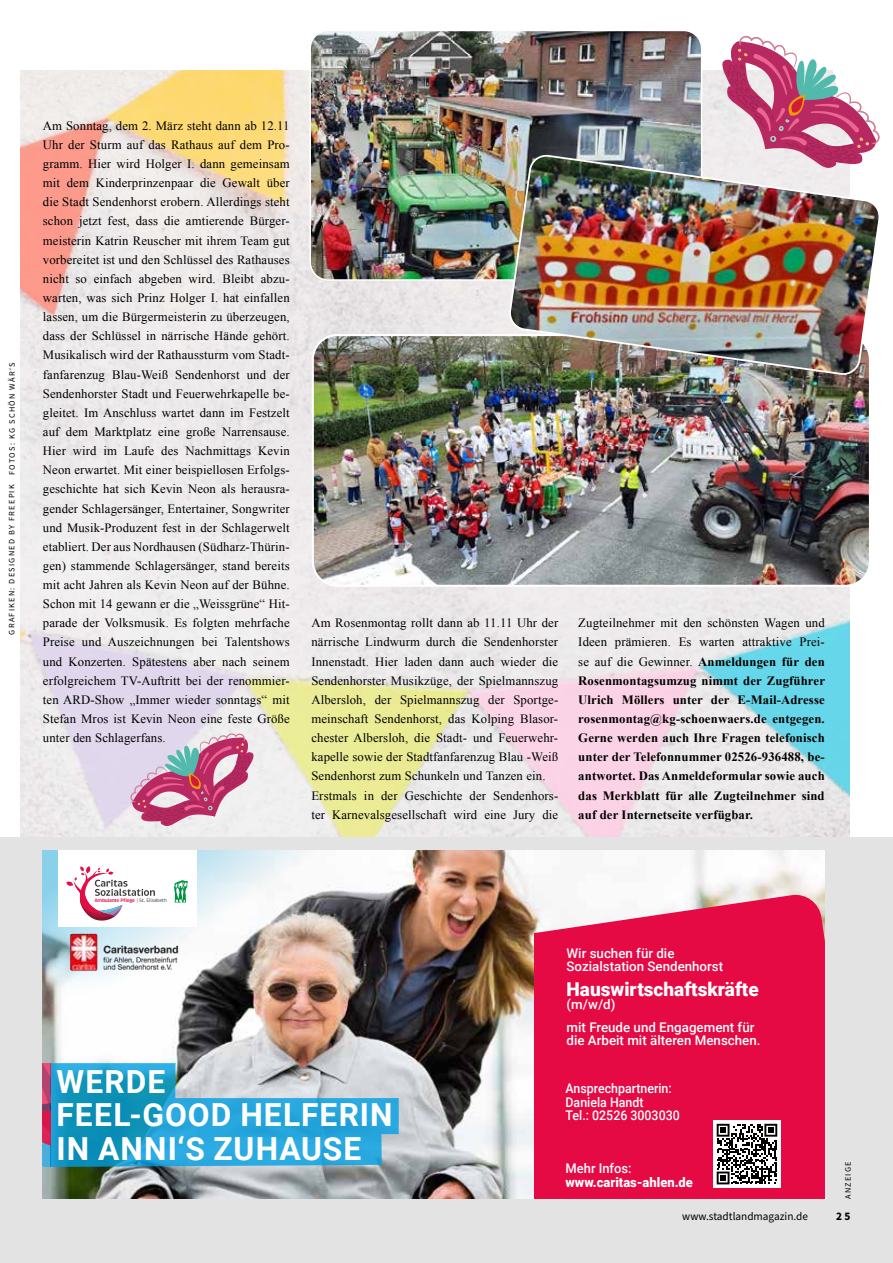
<style>
.page{position:relative;width:893px;height:1263px;background:#fff}
.page>*{position:absolute;margin:0;border:0;box-sizing:border-box;transform-origin:0 0}
.t1{font:700 31.8px/33.8px "Roboto";letter-spacing:.03em;color:#fff}
.t2{font:900 19.05px "Roboto";color:#fff}
.t3{font:500 13.35px/13.4px "Roboto";color:#fff}
.t4{font:500 13.35px/13.4px "Roboto";color:#fff;scale:.93 1}
.t5{font:900 13.35px "Roboto";color:#fff}
.t6{font:12.75px/19.2px "Times New Roman";letter-spacing:.01em;color:#000;text-align:justify}
.t7{font:700 12.75px/19.2px "Times New Roman";letter-spacing:.01em;color:#000;text-align:justify}
.t8{font:11.25px "Source Sans Pro";color:#000}
.t9{font:700 11.25px "Source Sans Pro";color:#000}
.t10{font:8.25px "Source Sans Pro";letter-spacing:.15em;color:#000}
.t11{font:600 4.95px "Brevia";letter-spacing:-.055em;color:#e50d46}
.s1{font-weight:400}
.s2{font-weight:400;color:#3c3c3b}
</style>
<div class="page">
<img style="left:20px;top:71px;width:829px;height:766px">
<div style="left:0;top:837px;width:893px;height:426px;background:#e3e3e3"></div>
<img style="left:43px;top:850px;width:782px;height:349px">
<img style="left:43px;top:850px;width:378px;height:198px">
<svg style="left:43px;top:1063px;width:356px;height:104px;background:#4aa8cf"></svg>
<div style="left:59px;top:850px;width:138px;height:77px;background:#fff"></div>
<svg style="left:174px;top:880px;width:14px;height:22px"></svg>
<svg style="left:66px;top:866px;width:89px;height:55px"></svg>
<img style="left:69px;top:932px;width:110px;height:40px">
<div style="left:534px;top:951px;width:291px;height:248px;background:#e50944"></div>
<svg style="left:534px;top:893px;width:291px;height:58px;background:#e9587d"></svg>
<div style="left:713px;top:1120px;width:68px;height:68px;background:#fff"></div>
<svg style="left:717px;top:1124px;width:60px;height:60px"></svg>
<img style="left:310px;top:33px;width:389px;height:247px">
<div style="left:309px;top:30px;width:393px;height:251px;border:2px solid #fff;border-radius:18px"></div>
<img style="left:313px;top:335px;width:555px;height:251px">
<div style="left:312px;top:334px;width:559px;height:253px;border:2px solid #fff;border-radius:24px"></div>
<img style="left:507px;top:154px;width:372px;height:223px">
<svg style="left:130px;top:733px;width:127px;height:94px"></svg>
<svg style="left:718px;top:36px;width:162px;height:133px"></svg>
<p class="t10" style="left:7px;top:475px;width:114px;rotate:-90deg">FOTOS: KG SCHÖN WÄR‘S</p>
<p class="t10" style="left:6px;top:634px;width:152px;rotate:-90deg">GRAFIKEN: DESIGNED BY FREEPIK</p>
<p class="t6" style="left:43px;top:116px;width:248px">Am Sonntag, dem 2. März steht dann ab 12.11<br>Uhr der Sturm auf das Rathaus auf dem Pro&shy;gramm. Hier wird Holger I. dann gemeinsam mit dem Kinderprinzenpaar die Gewalt über die Stadt Sendenhorst erobern. Allerdings steht schon jetzt fest, dass die amtierende Bürger&shy;meisterin Katrin Reuscher mit ihrem Team gut vorbereitet ist und den Schlüssel des Rathauses nicht so einfach abgeben wird. Bleibt abzu&shy;warten, was sich Prinz Holger I. hat einfallen lassen, um die Bürgermeisterin zu überzeugen, dass der Schlüssel in närrische Hände gehört.<br>Musikalisch wird der Rathaussturm vom Stadt&shy;fanfarenzug Blau-Weiß Sendenhorst und der Sendenhorster Stadt und Feuerwehrkapelle be&shy;gleitet. Im Anschluss wartet dann im Festzelt auf dem Marktplatz eine große Narrensause.<br>Hier wird im Laufe des Nachmittags Kevin Neon erwartet. Mit einer beispiellosen Erfolgs&shy;geschichte hat sich Kevin Neon als herausra&shy;gender Schlagersänger, Entertainer, Songwriter und Musik-Produzent fest in der Schlagerwelt etabliert. Der aus Nordhausen (Südharz-Thürin&shy;gen) stammende Schlagersänger, stand bereits mit acht Jahren als Kevin Neon auf der Bühne.<br>Schon mit 14 gewann er die „Weissgrüne“ Hit&shy;parade der Volksmusik. Es folgten mehrfache Preise und Auszeichnungen bei Talentshows und Konzerten. Spätestens aber nach seinem erfolgreichem TV-Auftritt bei der renommier&shy;ten ARD-Show „Immer wieder sonntags“ mit Stefan Mros ist Kevin Neon eine feste Größe unter den Schlagerfans.</p>
<p class="t6" style="left:311px;top:613px;width:248px;text-align:left">Am Rosenmontag rollt dann ab 11.11 Uhr der närrische Lindwurm durch die Sendenhorster Innenstadt. Hier laden dann auch wieder die Sendenhorster Musikzüge, der Spielmannszug Albersloh, der Spielmannszug der Sportge&shy;meinschaft Sendenhorst, das Kolping Blasor&shy;chester Albersloh, die Stadt- und Feuerwehr&shy;kapelle sowie der Stadtfanfarenzug Blau -Weiß Sendenhorst zum Schunkeln und Tanzen ein.<br>Erstmals in der Geschichte der Sendenhors&shy;ter Karnevalsgesellschaft wird eine Jury die</p>
<p class="t7" style="left:578px;top:613px;width:248px"><span class="s1">Zugteilnehmer mit den schönsten Wagen und Ideen prämieren. Es warten attraktive Prei&shy;se auf die Gewinner.</span> Anmeldungen für den Rosenmontagsumzug nimmt der Zugführer Ulrich Möllers unter der E-Mail-Adresse rosenmontag@kg-schoenwaers.de entgegen.<br>Gerne werden auch Ihre Fragen telefonisch unter der Telefonnummer 02526-936488, be&shy;antwortet. Das Anmeldeformular sowie auch das Merkblatt für alle Zugteilnehmer sind auf der Internetseite verfügbar.</p>
<p class="t11" style="left:94px;top:898px;width:74px">Ambulante Pflege <span class="s2">| St. Elisabeth</span></p>
<h1 class="t1" style="left:57px;top:1063px;width:338px">WERDE<br>FEEL-GOOD HELFERIN<br>IN ANNI‘S ZUHAUSE</h1>
<p class="t3" style="left:567px;top:945px;width:158px">Wir suchen für die<br>Sozialstation Sendenhorst</p>
<h2 class="t2" style="left:567px;top:975px;width:194px">Hauswirtschaftskräfte</h2>
<p class="t3" style="left:567px;top:992px;width:189px;line-height:22.8px">(m/w/d)<br>mit Freude und Engagement für</p>
<p class="t3" style="left:567px;top:1033px;width:195px">die Arbeit mit älteren Menschen.</p>
<p class="t4" style="left:566px;top:1081px;width:124px">Ansprechpartnerin:<br>Daniela Handt<br>Tel.: 02526 3003030</p>
<p class="t3" style="left:566px;top:1161px;width:68px">Mehr Infos:</p>
<p class="t5" style="left:566px;top:1172px;width:129px">www.caritas-ahlen.de</p>
<p class="t10" style="left:843px;top:1199px;width:39px;rotate:-90deg">ANZEIGE</p>
<p class="t8" style="left:682px;top:1209px;width:127px">www.stadtlandmagazin.de</p>
<p class="t9" style="left:836px;top:1209px;width:16px">25</p>
</div>
